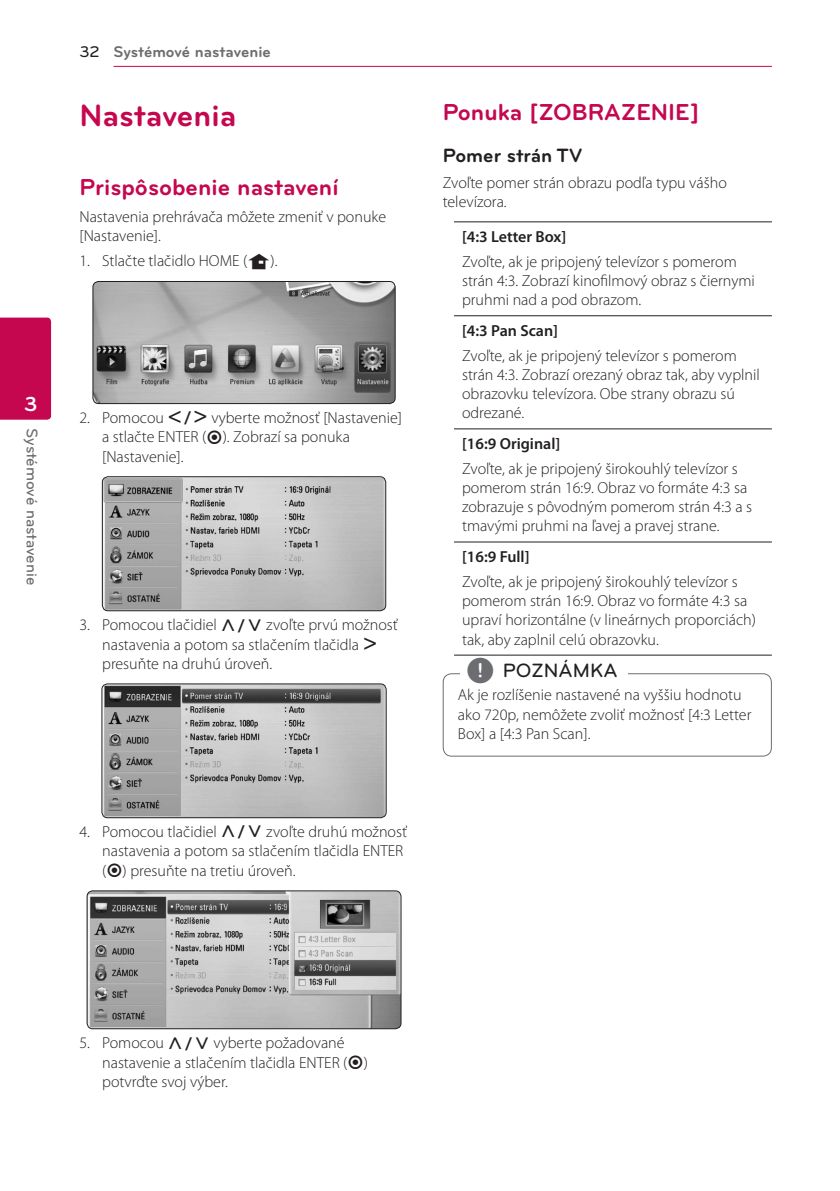
<style>
.page{position:relative;width:840px;height:1191px;background:#fff}
.page>*{position:absolute;margin:0;border:0;box-sizing:border-box;transform-origin:0 0}
.Title_1{font:700 32px "Bryant LG";color:#c50750}
.Title_2{font:700 24px "Bryant LG";color:#c50750}
.t1{font:700 21px "Bryant LG";color:#fff}
.Title_3{font:700 20px "Bryant LG";color:#231f20}
.t2{font:500 20px "Bryant LG";color:#231f20}
.Content_text_Light{font:300 16px/19.2px "Myriad Pro";color:#231f20}
.Content_text_Num{font:300 16px/19.2px "Myriad Pro";color:#231f20}
.Content_text_SemiBol{font:600 16px "Myriad Pro";color:#231f20}
.Chapter_Title_Top_L{font:700 16px "Bryant LG";color:#6c6d70}
.Chapter_Title_Side{font:500 16px "Bryant LG";color:#6c6d70}
.Page_No_left{font:500 16px "Bryant LG";color:#231f20}
.s1{font-family:"UPSYS Common";font-weight:400}
.s2{font-family:"UPSYS Common";font-weight:400;font-size:30px;color:#6c6d70}
</style>
<div class="page">
<hr style="left:113px;top:66px;width:658px;height:1px;background:#c50750">
<div style="left:0;top:317px;width:51px;height:103px;background:#c50750"></div>
<img style="left:94px;top:281px;width:301px;height:122px">
<div style="left:92px;top:281px;width:303px;height:123px;border:1px solid #231f20;border-radius:6px"></div>
<img style="left:102px;top:477px;width:283px;height:134px">
<div style="left:102px;top:476px;width:284px;height:135px;border:1px solid #231f20;border-radius:6px"></div>
<img style="left:102px;top:684px;width:284px;height:133px">
<div style="left:101px;top:683px;width:285px;height:135px;border:1px solid #231f20;border-radius:6px"></div>
<img style="left:88px;top:891px;width:313px;height:137px">
<div style="left:86px;top:890px;width:315px;height:139px;border:1px solid #231f20;border-radius:6px"></div>
<hr style="left:454px;top:221px;width:317px;height:1px;background:#231f20">
<hr style="left:454px;top:315px;width:317px;height:1px;background:#231f20">
<hr style="left:454px;top:428px;width:317px;height:1px;background:#231f20">
<hr style="left:454px;top:541px;width:317px;height:1px;background:#231f20">
<hr style="left:454px;top:654px;width:317px;height:1px;background:#231f20">
<div style="left:442px;top:673px;width:329px;height:83px;border:1px solid #6c6d70;border-radius:9px"></div>
<div style="left:460px;top:667px;width:167px;height:20px;background:#fff"></div>
<p class="t1" style="left:24px;top:391px;width:15px">3</p>
<p class="Chapter_Title_Side" style="left:42px;top:428px;width:158px;rotate:90deg">Systémové nastavenie</p>
<p class="Page_No_left" style="left:79px;top:42px;width:22px">32</p>
<p class="Chapter_Title_Top_L" style="left:113px;top:42px;width:159px">Systémové nastavenie</p>
<p class="Title_1" style="left:79px;top:96px;width:158px">Nastavenia</p>
<p class="Title_2" style="left:79px;top:172px;width:260px">Prispôsobenie nastavení</p>
<p class="Content_text_Light" style="left:79px;top:207px;width:308px">Nastavenia prehrávača môžete zmeniť v ponuke [Nastavenie].</p>
<p class="Content_text_Num" style="left:79px;top:251px;width:199px">1. Stlačte tlačidlo HOME (<span class="s1">n</span>).</p>
<p class="Content_text_Num" style="left:102px;top:408px;width:301px;text-indent:-23px">2. Pomocou <span class="s1">A/D</span> vyberte možnosť [Nastavenie] a stlačte ENTER (<span class="s1">b</span>). Zobrazí sa ponuka [Nastavenie].</p>
<p class="Content_text_Num" style="left:102px;top:615px;width:297px;text-indent:-23px">3. Pomocou tlačidiel <span class="s1">W/S</span> zvoľte prvú možnosť nastavenia a potom sa stlačením tlačidla <span class="s1">D </span>presuňte na druhú úroveň.</p>
<p class="Content_text_Num" style="left:102px;top:822px;width:306px;text-indent:-23px">4. Pomocou tlačidiel <span class="s1">W/S</span> zvoľte druhú možnosť nastavenia a potom sa stlačením tlačidla ENTER (<span class="s1">b</span>) presuňte na tretiu úroveň.</p>
<p class="Title_2" style="left:442px;top:97px;width:258px">Ponuka [ZOBRAZENIE]</p>
<p class="Title_3" style="left:442px;top:143px;width:141px">Pomer strán TV</p>
<p class="Content_text_Light" style="left:442px;top:173px;width:285px">Zvoľte pomer strán obrazu podľa typu vášho televízora.</p>
<p class="Content_text_SemiBol" style="left:462px;top:226px;width:106px">[4:3 Letter Box]</p>
<p class="Content_text_Light" style="left:462px;top:252px;width:294px">Zvoľte, ak je pripojený televízor s pomerom strán 4:3. Zobrazí kinofilmový obraz s čiernymi pruhmi nad a pod obrazom.</p>
<p class="Content_text_SemiBol" style="left:462px;top:320px;width:97px">[4:3 Pan Scan]</p>
<p class="Content_text_Light" style="left:462px;top:345px;width:299px">Zvoľte, ak je pripojený televízor s pomerom strán 4:3. Zobrazí orezaný obraz tak, aby vyplnil obrazovku televízora. Obe strany obrazu sú odrezané.</p>
<p class="Content_text_SemiBol" style="left:462px;top:433px;width:100px">[16:9 Original]</p>
<p class="Content_text_Light" style="left:462px;top:459px;width:291px">Zvoľte, ak je pripojený širokouhlý televízor s pomerom strán 16:9. Obraz vo formáte 4:3 sa zobrazuje s pôvodným pomerom strán 4:3 a s tmavými pruhmi na ľavej a pravej strane.</p>
<p class="Content_text_SemiBol" style="left:462px;top:546px;width:69px">[16:9 Full]</p>
<p class="Content_text_Light" style="left:462px;top:572px;width:295px">Zvoľte, ak je pripojený širokouhlý televízor s pomerom strán 16:9. Obraz vo formáte 4:3 sa upraví horizontálne (v lineárnych proporciách) tak, aby zaplnil celú obrazovku.</p>
<p class="t2" style="left:466px;top:658px;width:153px"><span class="s2">,</span> POZNÁMKA</p>
<p class="Content_text_Light" style="left:457px;top:685px;width:295px">Ak je rozlíšenie nastavené na vyššiu hodnotu ako 720p, nemôžete zvoliť možnosť [4:3 Letter<br>Box] a [4:3 Pan Scan].</p>
<p class="Content_text_Num" style="left:102px;top:1033px;width:267px;text-indent:-23px">5. Pomocou <span class="s1">W/S</span> vyberte požadované nastavenie a stlačením tlačidla ENTER (<span class="s1">b</span>) potvrďte svoj výber.</p>
</div>
